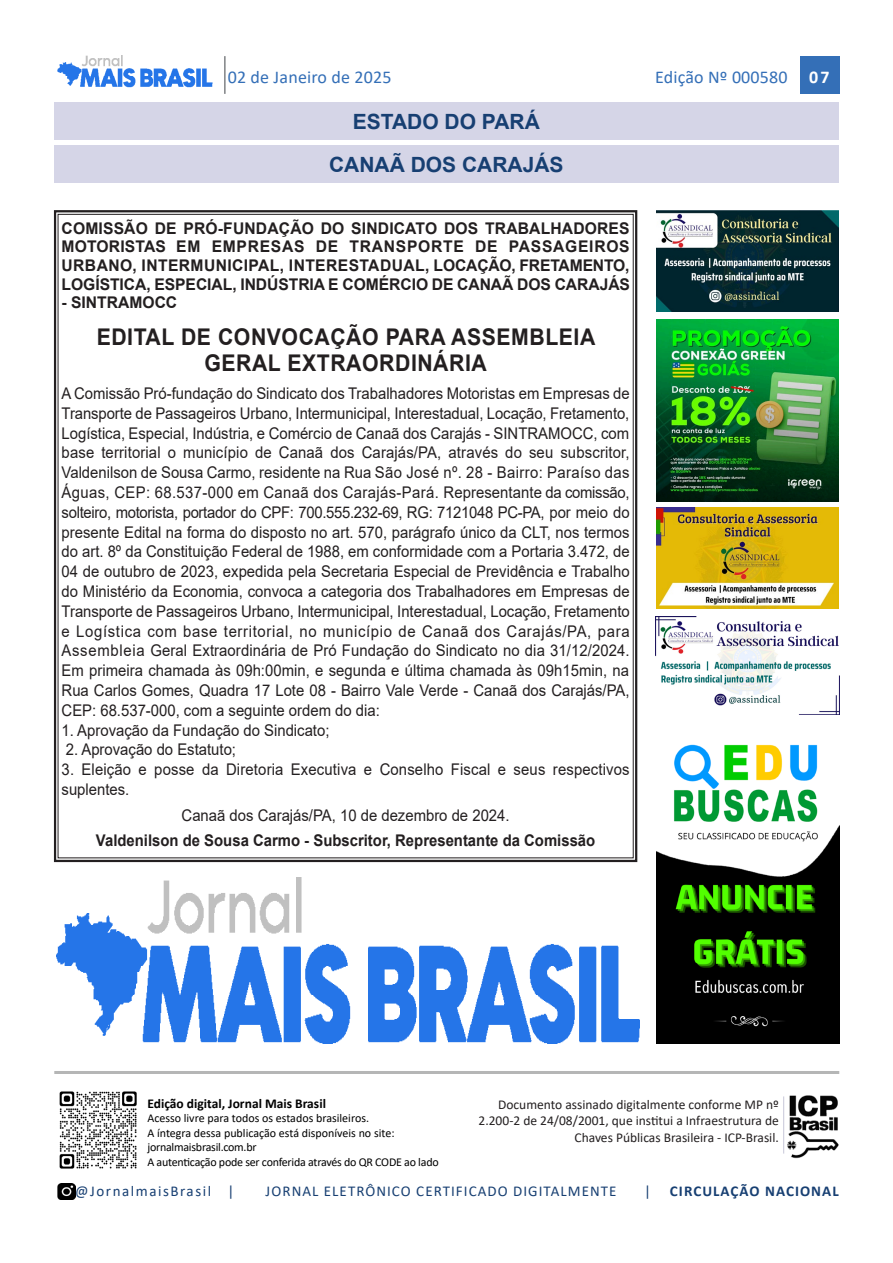
<style>
.page{position:relative;width:893px;height:1263px;background:#fff}
.page>*{position:absolute;margin:0;border:0;box-sizing:border-box;transform-origin:0 0}
.t1{font:700 22.95px/26.2px "Arial";letter-spacing:.025em;color:#231f20;text-align:center;scale:.92 1}
.t2{font:700 21px/43px "Arial";color:#173f72;text-align:center}
.t3{font:18px "Calibri";letter-spacing:.01em;color:#346fb7}
.t4{font:16.05px/19.8px "Arial";color:#231f20;text-align:justify;scale:.92 1}
.t5{font:700 16.05px/18.6px "Arial";color:#231f20;text-align:justify}
.t6{font:700 16.05px "Arial";color:#231f20;scale:.92 1}
.t7{font:15px "Calibri";letter-spacing:.07em;color:#173f72}
.t8{font:15px "Calibri";letter-spacing:.105em;color:#173f72}
.t9{font:700 15px "Calibri";letter-spacing:.07em;color:#173f72}
.t10{font:13.5px/16.2px "Calibri";color:#231f20;text-align:right}
.t11{font:700 13.5px "Calibri";color:#000}
.t12{font:12px/14.4px "Calibri";letter-spacing:-.01em;color:#000}
.s1{font-weight:700;color:#fff}
</style>
<div class="page">
<div style="left:800px;top:56px;width:40px;height:38px;background:#346fb7"></div>
<hr style="left:224px;top:56px;width:2px;height:38px;background:#808285">
<img style="left:57px;top:56px;width:156px;height:32px">
<img style="left:59px;top:1091px;width:78px;height:78px">
<img style="left:57px;top:1184px;width:18px;height:16px">
<hr style="left:54px;top:1071px;width:785px;height:3px;background:#b5b6b6">
<img style="left:783px;top:1095px;width:56px;height:64px">
<hr style="left:783px;top:1096px;width:1px;height:57px;background:#c7c7d9">
<div style="left:54px;top:102px;width:785px;height:38px;background:#d5d5e7"></div>
<div style="left:54px;top:145px;width:785px;height:38px;background:#d5d5e7"></div>
<img style="left:657px;top:744px;width:182px;height:299px">
<img style="left:656px;top:210px;width:183px;height:102px">
<img style="left:656px;top:616px;width:183px;height:99px">
<img style="left:656px;top:319px;width:183px;height:182px">
<img style="left:656px;top:507px;width:183px;height:102px">
<img style="left:57px;top:878px;width:583px;height:165px">
<p class="t3" style="left:228px;top:65px;width:165px">02 de Janeiro de 2025</p>
<p class="t3" style="left:655px;top:65px;width:176px">Edição Nº 000580 <span class="s1">07</span></p>
<h2 class="t2" style="left:329px;top:100px;width:236px">ESTADO DO PARÁ<br>CANAÃ DOS CARAJÁS</h2>
<p class="t5" style="left:62px;top:219px;width:570px">COMISSÃO DE PRÓ-FUNDAÇÃO DO SINDICATO DOS TRABALHADORES MOTORISTAS EM EMPRESAS DE TRANSPORTE DE PASSAGEIROS URBANO, INTERMUNICIPAL, INTERESTADUAL, LOCAÇÃO, FRETAMENTO, LOGÍSTICA, ESPECIAL, INDÚSTRIA E COMÉRCIO DE CANAÃ DOS CARAJÁS</p>
<p class="t5" style="left:62px;top:293px;width:117px">- SINTRAMOCC</p>
<h1 class="t1" style="left:97px;top:324px;width:544px">EDITAL DE CONVOCAÇÃO PARA ASSEMBLEIA<br>GERAL EXTRAORDINÁRIA</h1>
<p class="t4" style="left:62px;top:383px;width:619px">A Comissão Pró-fundação do Sindicato dos Trabalhadores Motoristas em Empresas de Transporte de Passageiros Urbano, Intermunicipal, Interestadual, Locação, Fretamento, Logística, Especial, Indústria, e Comércio de Canaã dos Carajás - SINTRAMOCC, com base territorial o município de Canaã dos Carajás/PA, através do seu subscritor, Valdenilson de Sousa Carmo, residente na Rua São José nº. 28 - Bairro: Paraíso das Águas, CEP: 68.537-000 em Canaã dos Carajás-Pará. Representante da comissão, solteiro, motorista, portador do CPF: 700.555.232-69, RG: 7121048 PC-PA, por meio do presente Edital na forma do disposto no art. 570, parágrafo único da CLT, nos termos do art. 8º da Constituição Federal de 1988, em conformidade com a Portaria 3.472, de 04 de outubro de 2023, expedida pela Secretaria Especial de Previdência e Trabalho do Ministério da Economia, convoca a categoria dos Trabalhadores em Empresas de Transporte de Passageiros Urbano, Intermunicipal, Interestadual, Locação, Fretamento e Logística com base territorial, no município de Canaã dos Carajás/PA, para Assembleia Geral Extraordinária de Pró Fundação do Sindicato no dia 31/12/2024.<br>Em primeira chamada às 09h:00min, e segunda e última chamada às 09h15min, na Rua Carlos Gomes, Quadra 17 Lote 08 - Bairro Vale Verde - Canaã dos Carajás/PA, CEP: 68.537-000, com a seguinte ordem do dia:</p>
<p class="t4" style="left:62px;top:720px;width:293px">1. Aprovação da Fundação do Sindicato;</p>
<p class="t4" style="left:66px;top:740px;width:187px">2. Aprovação do Estatuto;</p>
<p class="t4" style="left:62px;top:759px;width:619px">3. Eleição e posse da Diretoria Executiva e Conselho Fiscal e seus respectivos suplentes.</p>
<p class="t4" style="left:182px;top:805px;width:358px">Canaã dos Carajás/PA, 10 de dezembro de 2024.</p>
<p class="t6" style="left:96px;top:829px;width:544px">Valdenilson de Sousa Carmo - Subscritor, Representante da Comissão</p>
<p class="t11" style="left:147px;top:1094px;width:180px">Edição digital, Jornal Mais Brasil</p>
<p class="t12" style="left:147px;top:1111px;width:293px">Acesso livre para todos os estados brasileiros.<br>A íntegra dessa publicação está disponíveis no site: jornalmaisbrasil.com.br<br>A autenticação pode ser conferida através do QR CODE ao lado</p>
<p class="t10" style="left:479px;top:1096px;width:302px">Documento assinado digitalmente conforme MP nº<br>2.200-2 de 24/08/2001, que institui a Infraestrutura de<br>Chaves Públicas Brasileira - ICP-Brasil.</p>
<p class="t8" style="left:75px;top:1181px;width:161px">@JornalmaisBrasil |</p>
<p class="t7" style="left:266px;top:1181px;width:352px">JORNAL ELETRÔNICO CERTIFICADO DIGITALMENTE</p>
<p class="t7" style="left:644px;top:1181px;width:8px">|</p>
<p class="t9" style="left:670px;top:1181px;width:170px">CIRCULAÇÃO NACIONAL</p>
</div>
